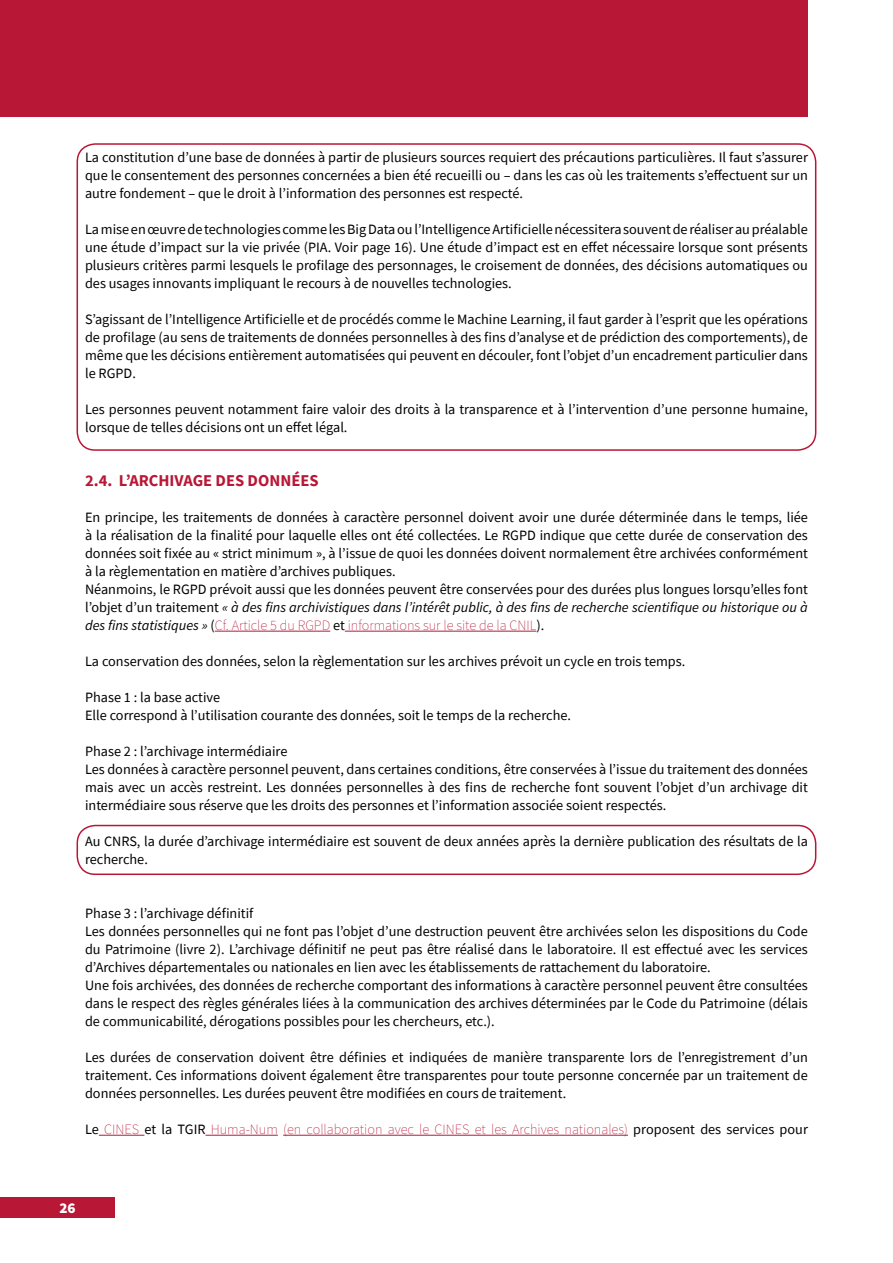
<style>
.page{position:relative;width:893px;height:1263px;background:#fff}
.page>*{position:absolute;margin:0;border:0;box-sizing:border-box;transform-origin:0 0}
.t1{font:700 16.5px "Source Sans Pro";color:#b81736}
.t2{font:900 15px "Source Sans Pro";color:#fff}
.t3{font:14.25px/18px "Source Sans Pro";color:#000}
.t4{font:200 14.25px "Source Sans Pro";color:#b81736}
.s1{font-style:italic}
.s2{font-weight:200;color:#b81736}
.s3{font-weight:400;color:#000}
</style>
<div class="page">
<div style="left:0;top:1197px;width:115px;height:21px;background:#b81736"></div>
<div style="left:0;top:0;width:808px;height:117px;background:#b81736"></div>
<hr style="left:215px;top:631px;width:115px;height:1px;background:#b81736">
<hr style="left:345px;top:631px;width:191px;height:1px;background:#b81736">
<hr style="left:99px;top:1135px;width:45px;height:1px;background:#b81736">
<hr style="left:206px;top:1135px;width:72px;height:1px;background:#b81736">
<hr style="left:283px;top:1135px;width:345px;height:1px;background:#b81736">
<div style="left:77px;top:825px;width:739px;height:50px;border:2px solid #b81736;border-radius:18px"></div>
<div style="left:77px;top:143px;width:739px;height:308px;border:2px solid #b81736;border-radius:18px"></div>
<p class="t3" style="left:85px;top:148px;width:724px;text-align:justify">La constitution d’une base de données à partir de plusieurs sources requiert des précautions particulières. Il faut s’assurer que le consentement des personnes concernées a bien été recueilli ou – dans les cas où les traitements s’effectuent sur un autre fondement – que le droit à l’information des personnes est respecté.</p>
<p class="t3" style="left:85px;top:220px;width:724px;text-align:justify">La mise en œuvre de technologies comme les Big Data ou l’Intelligence Artificielle nécessitera souvent de réaliser au préalable une étude d’impact sur la vie privée (PIA. Voir page 16). Une étude d’impact est en effet nécessaire lorsque sont présents plusieurs critères parmi lesquels le profilage des personnages, le croisement de données, des décisions automatiques ou des usages innovants impliquant le recours à de nouvelles technologies.</p>
<p class="t3" style="left:85px;top:310px;width:724px;text-align:justify">S’agissant de l’Intelligence Artificielle et de procédés comme le Machine Learning, il faut garder à l’esprit que les opérations de profilage (au sens de traitements de données personnelles à des fins d’analyse et de prédiction des comportements), de même que les décisions entièrement automatisées qui peuvent en découler, font l’objet d’un encadrement particulier dans le RGPD.</p>
<p class="t3" style="left:85px;top:400px;width:724px">Les personnes peuvent notamment faire valoir des droits à la transparence et à l’intervention d’une personne humaine, lorsque de telles décisions ont un effet légal.</p>
<p class="t1" style="left:85px;top:469px;width:235px">2.4. L’ARCHIVAGE DES DONNÉES</p>
<p class="t3" style="left:85px;top:508px;width:724px">En principe, les traitements de données à caractère personnel doivent avoir une durée déterminée dans le temps, liée à la réalisation de la finalité pour laquelle elles ont été collectées. Le RGPD indique que cette durée de conservation des données soit fixée au « strict minimum », à l’issue de quoi les données doivent normalement être archivées conformément à la règlementation en matière d’archives publiques.<br>Néanmoins, le RGPD prévoit aussi que les données peuvent être conservées pour des durées plus longues lorsqu’elles font l’objet d’un traitement <span class="s1">« à des fins archivistiques dans l’intérêt public, à des fins de recherche scientifique ou historique ou à des fins statistiques »</span> (<span class="s2">Cf. Article 5 du RGPD</span> et <span class="s2">informations sur le site de la CNIL</span>).</p>
<p class="t3" style="left:85px;top:652px;width:602px">La conservation des données, selon la règlementation sur les archives prévoit un cycle en trois temps.</p>
<p class="t3" style="left:85px;top:688px;width:487px">Phase 1 : la base active<br>Elle correspond à l’utilisation courante des données, soit le temps de la recherche.</p>
<p class="t3" style="left:85px;top:742px;width:724px">Phase 2 : l’archivage intermédiaire<br>Les données à caractère personnel peuvent, dans certaines conditions, être conservées à l’issue du traitement des données mais avec un accès restreint. Les données personnelles à des fins de recherche font souvent l’objet d’un archivage dit intermédiaire sous réserve que les droits des personnes et l’information associée soient respectés.</p>
<p class="t3" style="left:85px;top:832px;width:724px">Au CNRS, la durée d’archivage intermédiaire est souvent de deux années après la dernière publication des résultats de la recherche.</p>
<p class="t3" style="left:85px;top:904px;width:724px">Phase 3 : l’archivage définitif<br>Les données personnelles qui ne font pas l’objet d’une destruction peuvent être archivées selon les dispositions du Code du Patrimoine (livre 2). L’archivage définitif ne peut pas être réalisé dans le laboratoire. Il est effectué avec les services d’Archives départementales ou nationales en lien avec les établissements de rattachement du laboratoire.<br>Une fois archivées, des données de recherche comportant des informations à caractère personnel peuvent être consultées dans le respect des règles générales liées à la communication des archives déterminées par le Code du Patrimoine (délais de communicabilité, dérogations possibles pour les chercheurs, etc.).</p>
<p class="t3" style="left:85px;top:1048px;width:724px;text-align:justify">Les durées de conservation doivent être définies et indiquées de manière transparente lors de l’enregistrement d’un traitement. Ces informations doivent également être transparentes pour toute personne concernée par un traitement de données personnelles. Les durées peuvent être modifiées en cours de traitement.</p>
<p class="t4" style="left:85px;top:1121px;width:724px"><span class="s3">Le</span> CINES <span class="s3">et la TGIR</span> Huma-Num (en collaboration avec le CINES et les Archives nationales) <span class="s3">proposent des services pour</span></p>
<p class="t2" style="left:60px;top:1198px;width:18px">26</p>
</div>
